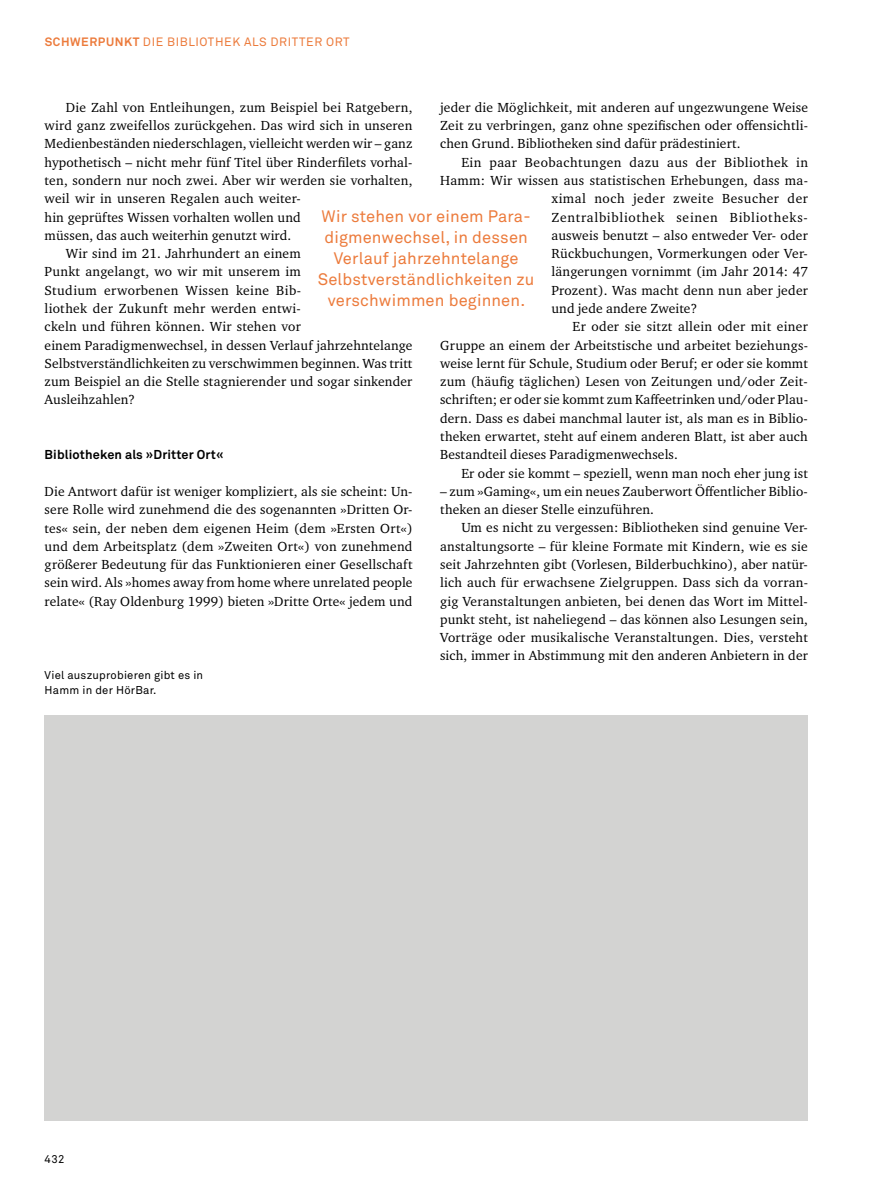
<style>
.page{position:relative;width:893px;height:1191px;background:#fff}
.page>*{position:absolute;margin:0;border:0;box-sizing:border-box;transform-origin:0 0}
.t1{font:16.5px/21px "Akkurat Pro";letter-spacing:.01em;color:#ec7b3c;text-align:center}
.t2{font:13.5px/18.3px "Charter ITC Pro";letter-spacing:.01em;color:#000;text-align:justify}
.t3{font:13.5px "Charter ITC Pro";letter-spacing:.035em;color:#000}
.t4{font:13.5px "Charter ITC Pro";letter-spacing:.055em;color:#000}
.t5{font:13.5px "Charter ITC Pro";letter-spacing:.03em;color:#000}
.t6{font:700 12.75px "Akkurat Pro";letter-spacing:.01em;color:#000}
.t7{font:12px "Akkurat Pro";letter-spacing:.05em;color:#ec7b3c}
.t8{font:11.25px/15px "Akkurat Pro";letter-spacing:.02em;color:#000}
.s1{font-weight:700}
</style>
<div class="page">
<div style="left:45px;top:715px;width:763px;height:406px;background:#d3d3d2"></div>
<p class="t7" style="left:45px;top:35px;width:306px"><span class="s1">SCHWERPUNKT</span> DIE BIBLIOTHEK ALS DRITTER ORT</p>
<p class="t2" style="left:440px;top:98px;width:370px">jeder die Möglichkeit, mit anderen auf ungezwungene Weise Zeit zu verbringen, ganz ohne spezifischen oder offensichtli&shy;chen Grund. Bibliotheken sind dafür prädestiniert.</p>
<p class="t3" style="left:461px;top:154px;width:348px">Ein paar Beobachtungen dazu aus der Bibliothek in</p>
<p class="t2" style="left:440px;top:171px;width:369px">Hamm: Wir wissen aus statistischen Erhebungen, dass ma-</p>
<p class="t3" style="left:551px;top:190px;width:258px">ximal noch jeder zweite Besucher der</p>
<p class="t4" style="left:551px;top:208px;width:258px">Zentralbibliothek seinen Bibliotheks-</p>
<p class="t2" style="left:551px;top:226px;width:258px">ausweis benutzt – also entweder Ver- oder</p>
<p class="t2" style="left:551px;top:244px;width:258px">Rückbuchungen, Vormerkungen oder Ver-</p>
<p class="t2" style="left:551px;top:262px;width:258px">längerungen vornimmt (im Jahr 2014: 47</p>
<p class="t2" style="left:551px;top:281px;width:258px">Prozent). Was macht denn nun aber jeder</p>
<p class="t2" style="left:551px;top:299px;width:147px">und jede andere Zweite?</p>
<p class="t2" style="left:573px;top:317px;width:237px">Er oder sie sitzt allein oder mit einer</p>
<p class="t2" style="left:440px;top:335px;width:369px">Gruppe an einem der Arbeitstische und arbeitet beziehungs-</p>
<p class="t2" style="left:440px;top:354px;width:369px">weise lernt für Schule, Studium oder Beruf; er oder sie kommt</p>
<p class="t2" style="left:440px;top:372px;width:369px">zum (häufig täglichen) Lesen von Zeitungen und/oder Zeit-</p>
<p class="t2" style="left:440px;top:390px;width:369px">schriften; er oder sie kommt zum Kaffeetrinken und/oder Plau-</p>
<p class="t2" style="left:440px;top:409px;width:369px">dern. Dass es dabei manchmal lauter ist, als man es in Biblio-</p>
<p class="t2" style="left:440px;top:427px;width:369px">theken erwartet, steht auf einem anderen Blatt, ist aber auch</p>
<p class="t2" style="left:440px;top:445px;width:239px">Bestandteil dieses Paradigmenwechsels.</p>
<p class="t2" style="left:461px;top:463px;width:348px">Er oder sie kommt – speziell, wenn man noch eher jung ist</p>
<p class="t2" style="left:440px;top:482px;width:369px">– zum »Gaming«, um ein neues Zauberwort Öffentlicher Biblio&shy;theken an dieser Stelle einzuführen.</p>
<p class="t2" style="left:440px;top:518px;width:369px;text-indent:21px">Um es nicht zu vergessen: Bibliotheken sind genuine Ver&shy;anstaltungsorte – für kleine Formate mit Kindern, wie es sie seit Jahrzehnten gibt (Vorlesen, Bilderbuchkino), aber natür&shy;lich auch für erwachsene Zielgruppen. Dass sich da vorran&shy;gig Veranstaltungen anbieten, bei denen das Wort im Mittel&shy;punkt steht, ist naheliegend – das können also Lesungen sein, Vorträge oder musikalische Veranstaltungen. Dies, versteht sich, immer in Abstimmung mit den anderen Anbietern in der</p>
<p class="t2" style="left:66px;top:98px;width:348px">Die Zahl von Entleihungen, zum Beispiel bei Ratgebern,</p>
<p class="t2" style="left:45px;top:116px;width:369px">wird ganz zweifellos zurückgehen. Das wird sich in unseren</p>
<p class="t2" style="left:45px;top:134px;width:369px">Medienbeständen niederschlagen, vielleicht werden wir – ganz</p>
<p class="t2" style="left:45px;top:153px;width:369px">hypothetisch – nicht mehr fünf Titel über Rinderfilets vorhal-</p>
<p class="t2" style="left:45px;top:171px;width:369px">ten, sondern nur noch zwei. Aber wir werden sie vorhalten,</p>
<p class="t2" style="left:45px;top:189px;width:258px">weil wir in unseren Regalen auch weiter-</p>
<p class="t2" style="left:45px;top:208px;width:258px">hin geprüftes Wissen vorhalten wollen und</p>
<p class="t2" style="left:45px;top:226px;width:248px">müssen, das auch weiterhin genutzt wird.</p>
<p class="t2" style="left:66px;top:244px;width:236px">Wir sind im 21. Jahrhundert an einem</p>
<p class="t2" style="left:45px;top:262px;width:258px">Punkt angelangt, wo wir mit unserem im</p>
<p class="t5" style="left:45px;top:282px;width:258px">Studium erworbenen Wissen keine Bib-</p>
<p class="t2" style="left:45px;top:299px;width:258px">liothek der Zukunft mehr werden entwi-</p>
<p class="t2" style="left:45px;top:317px;width:258px">ckeln und führen können. Wir stehen vor</p>
<p class="t2" style="left:45px;top:335px;width:369px">einem Paradigmenwechsel, in dessen Verlauf jahrzehntelange</p>
<p class="t2" style="left:45px;top:354px;width:369px">Selbstverständlichkeiten zu verschwimmen beginnen. Was tritt</p>
<p class="t2" style="left:45px;top:372px;width:369px">zum Beispiel an die Stelle stagnierender und sogar sinkender</p>
<p class="t2" style="left:45px;top:390px;width:92px">Ausleihzahlen?</p>
<p class="t1" style="left:318px;top:205px;width:218px">Wir stehen vor einem Para&shy;digmenwechsel, in dessen<br>Verlauf jahrzehntelange<br>Selbstverständlichkeiten zu verschwimmen beginnen.</p>
<p class="t6" style="left:45px;top:447px;width:180px">Bibliotheken als »Dritter Ort«</p>
<p class="t2" style="left:45px;top:482px;width:370px">Die Antwort dafür ist weniger kompliziert, als sie scheint: Un&shy;sere Rolle wird zunehmend die des sogenannten »Dritten Or&shy;tes« sein, der neben dem eigenen Heim (dem »Ersten Ort«) und dem Arbeitsplatz (dem »Zweiten Ort«) von zunehmend größerer Bedeutung für das Funktionieren einer Gesellschaft sein wird. Als »homes away from home where unrelated people relate« (Ray Oldenburg 1999) bieten »Dritte Orte« jedem und</p>
<p class="t8" style="left:45px;top:667px;width:160px">Viel auszuprobieren gibt es in<br>Hamm in der HörBar.</p>
<p class="t8" style="left:45px;top:1151px;width:21px">432</p>
</div>
